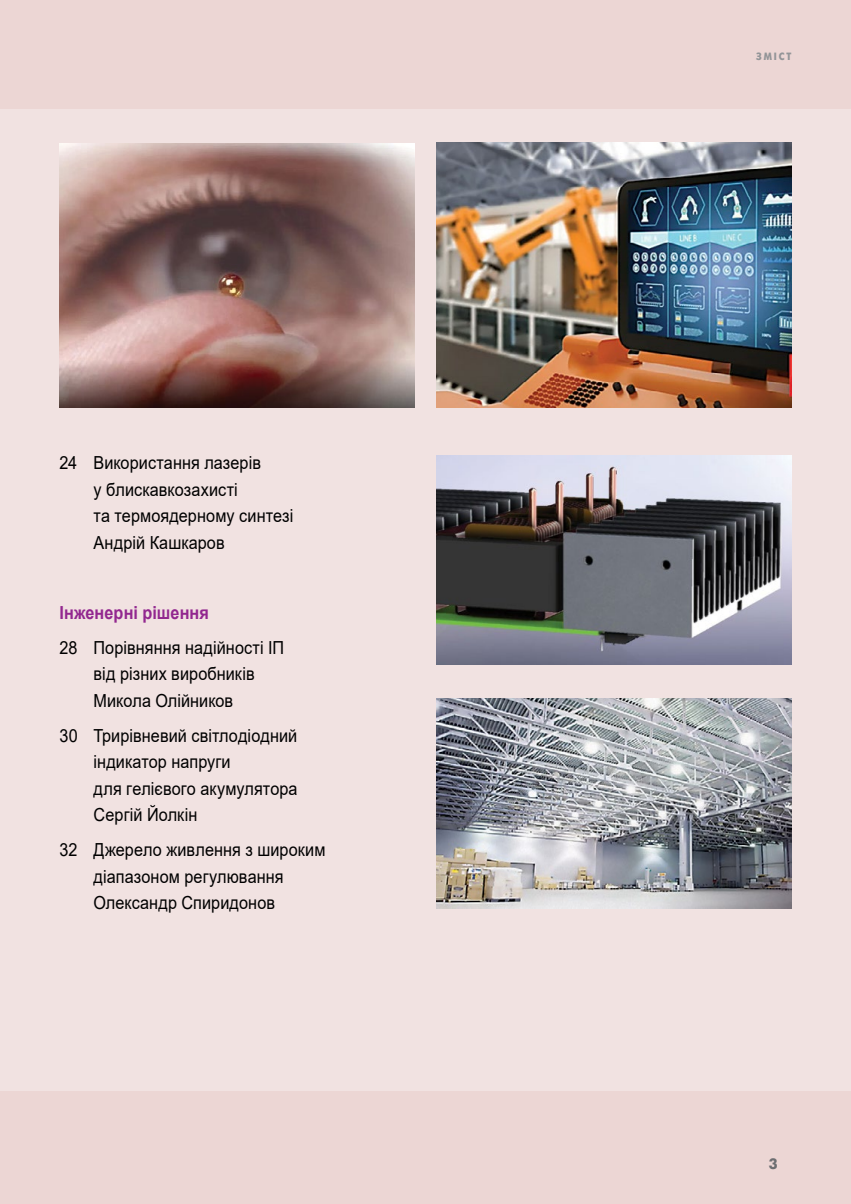
<style>
.page{position:relative;width:851px;height:1204px;background:#fff}
.page>*{position:absolute;margin:0;border:0;box-sizing:border-box;transform-origin:0 0}
.t1{font:18px/26.5px "Arial";letter-spacing:.005em;color:#000;scale:.9 1}
.t2{font:700 18px "Arial";letter-spacing:.005em;color:#92278f;scale:.9 1}
.t3{font:700 15px "Futuris C";color:#6d6e71}
.t4{font:700 10.5px "Futuris C";letter-spacing:.2em;color:#939598;scale:.9 1}
</style>
<div class="page">
<div style="left:0;top:0;width:850px;height:1203px;background:#f1e2e1"></div>
<div style="left:0;top:0;width:850px;height:108px;background:#ecd6d4"></div>
<div style="left:0;top:1091px;width:850px;height:112px;background:#ecd6d4"></div>
<img style="left:60px;top:144px;width:355px;height:263px">
<img style="left:436px;top:143px;width:355px;height:264px">
<img style="left:436px;top:455px;width:355px;height:209px">
<img style="left:436px;top:698px;width:355px;height:210px">
<p class="t1" style="left:94px;top:449px;width:223px;text-indent:-34px">24 Використання лазерів<br>у блискавкозахисті<br>та термоядерному синтезі<br>Андрій Кашкаров</p>
<p class="t2" style="left:60px;top:599px;width:167px">Інженерні рішення</p>
<p class="t1" style="left:94px;top:634px;width:213px;text-indent:-34px">28 Порівняння надійності ІП від різних виробників<br>Микола Олійников</p>
<p class="t1" style="left:94px;top:722px;width:228px;text-indent:-34px">30 Трирівневий світлодіодний індикатор напруги<br>для гелієвого акумулятора<br>Сергій Йолкін</p>
<p class="t1" style="left:94px;top:836px;width:259px;text-indent:-34px">32 Джерело живлення з широким діапазоном регулювання<br>Олександр Спиридонов</p>
<p class="t4" style="left:756px;top:51px;width:41px">ЗМІСТ</p>
<p class="t3" style="left:768px;top:1155px;width:10px">3</p>
</div>
